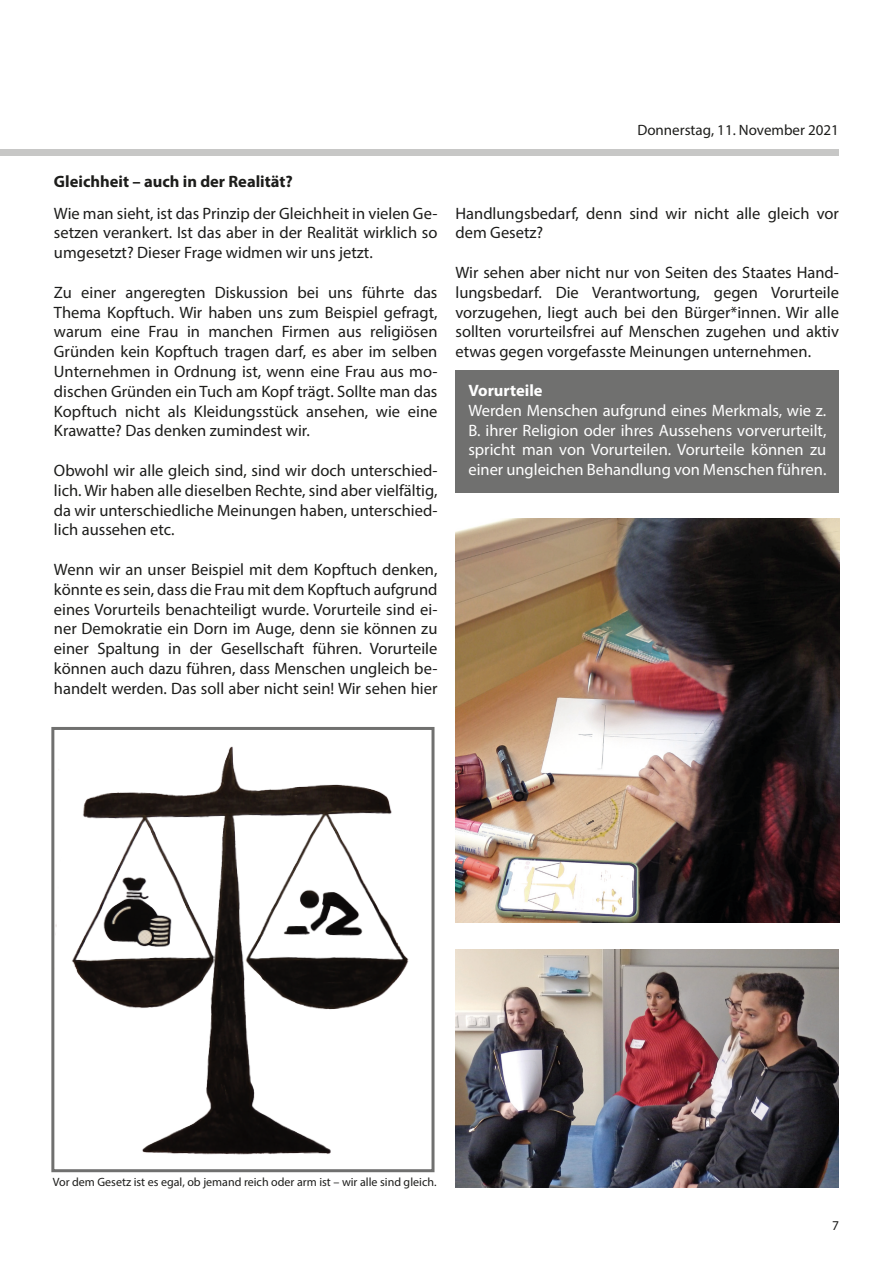
<style>
.page{position:relative;width:893px;height:1263px;background:#fff}
.page>*{position:absolute;margin:0;border:0;box-sizing:border-box;transform-origin:0 0}
.t1{font:16.5px/19.8px "Myriad Pro";color:#1d1d1b;text-align:justify}
.t2{font:16.5px/19.8px "Myriad Pro";color:#fff;text-align:justify}
.t3{font:700 16.5px "Myriad Pro";color:#1d1d1b}
.t4{font:700 16.5px "Myriad Pro";color:#fff}
.t5{font:15px "Myriad Pro";color:#1d1d1b}
.t6{font:13.5px "Myriad Pro";color:#1d1d1b}
.t7{font:12px "Myriad Pro";color:#1d1d1b}
</style>
<div class="page">
<div style="left:0;top:149px;width:839px;height:6px;background:#c7c7c6"></div>
<img style="left:55px;top:746px;width:354px;height:409px">
<div style="left:51px;top:727px;width:383px;height:445px;border:3px solid #70706f"></div>
<img style="left:456px;top:519px;width:383px;height:404px">
<div style="left:456px;top:371px;width:383px;height:122px;background:#70706f"></div>
<img style="left:455px;top:949px;width:384px;height:239px">
<p class="t3" style="left:54px;top:170px;width:240px">Gleichheit – auch in der Realität?</p>
<p class="t1" style="left:54px;top:203px;width:385px">Wie man sieht, ist das Prinzip der Gleichheit in vielen Ge&shy;setzen verankert. Ist das aber in der Realität wirklich so umgesetzt? Dieser Frage widmen wir uns jetzt.</p>
<p class="t1" style="left:54px;top:282px;width:385px">Zu einer angeregten Diskussion bei uns führte das Thema Kopftuch. Wir haben uns zum Beispiel gefragt, warum eine Frau in manchen Firmen aus religiösen Gründen kein Kopftuch tragen darf, es aber im selben Unternehmen in Ordnung ist, wenn eine Frau aus mo&shy;dischen Gründen ein Tuch am Kopf trägt. Sollte man das Kopftuch nicht als Kleidungsstück ansehen, wie eine Krawatte? Das denken zumindest wir.</p>
<p class="t1" style="left:54px;top:460px;width:385px">Obwohl wir alle gleich sind, sind wir doch unterschied&shy;lich. Wir haben alle dieselben Rechte, sind aber vielfältig, da wir unterschiedliche Meinungen haben, unterschied&shy;lich aussehen etc.</p>
<p class="t1" style="left:54px;top:559px;width:385px">Wenn wir an unser Beispiel mit dem Kopftuch denken, könnte es sein, dass die Frau mit dem Kopftuch aufgrund eines Vorurteils benachteiligt wurde. Vorurteile sind ei&shy;ner Demokratie ein Dorn im Auge, denn sie können zu einer Spaltung in der Gesellschaft führen. Vorurteile können auch dazu führen, dass Menschen ungleich be&shy;handelt werden. Das soll aber nicht sein! Wir sehen hier</p>
<p class="t5" style="left:637px;top:121px;width:203px">Donnerstag, 11. November 2021</p>
<p class="t1" style="left:455px;top:203px;width:385px">Handlungsbedarf, denn sind wir nicht alle gleich vor dem Gesetz?</p>
<p class="t1" style="left:455px;top:262px;width:385px">Wir sehen aber nicht nur von Seiten des Staates Hand&shy;lungsbedarf. Die Verantwortung, gegen Vorurteile vorzugehen, liegt auch bei den Bürger*innen. Wir alle sollten vorurteilsfrei auf Menschen zugehen und aktiv etwas gegen vorgefasste Meinungen unternehmen.</p>
<p class="t4" style="left:468px;top:380px;width:76px">Vorurteile</p>
<p class="t2" style="left:468px;top:400px;width:359px">Werden Menschen aufgrund eines Merkmals, wie z.<br>B. ihrer Religion oder ihres Aussehens vorverurteilt, spricht man von Vorurteilen. Vorurteile können zu einer ungleichen Behandlung von Menschen führen.</p>
<p class="t7" style="left:53px;top:1174px;width:385px">Vor dem Gesetz ist es egal, ob jemand reich oder arm ist – wir alle sind gleich.</p>
<p class="t6" style="left:832px;top:1217px;width:8px">7</p>
</div>
